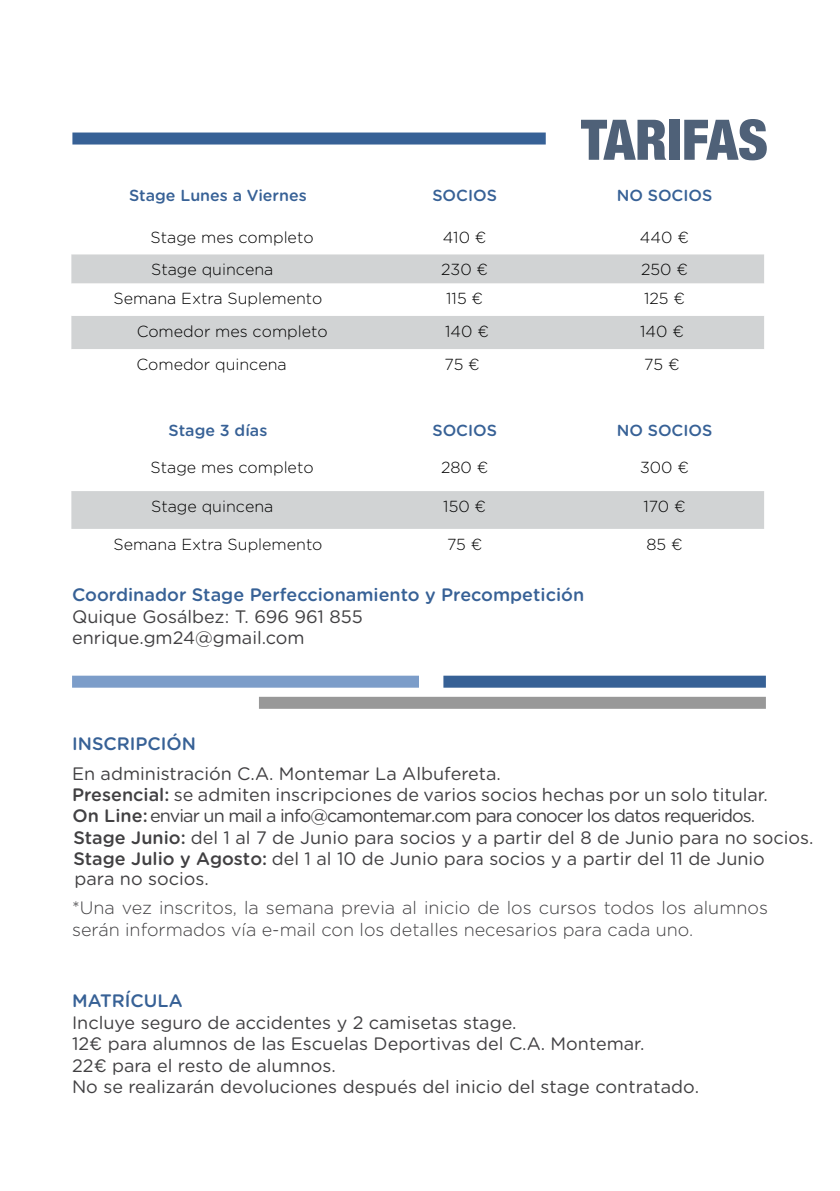
<style>
.page{position:relative;width:840px;height:1191px;background:#fff}
.page>*{position:absolute;margin:0;border:0;box-sizing:border-box;transform-origin:0 0}
.t1{font:900 condensed 56px "Helvetica Neue";color:#4f6178}
.t2{font:18px/21.6px "Gotham Rounded";color:#414042}
.t3{font:300 18px/21.6px "Gotham Rounded";color:#414042}
.t4{font:18px "Gotham Rounded";letter-spacing:-.055em;color:#414042}
.t5{font:500 18px "Gotham Rounded";color:#376196}
.t6{font:300 16px "Gotham Rounded";color:#000}
.t7{font:500 16px "Gotham Rounded";color:#376196}
.s1{font-weight:500}
</style>
<div class="page">
<div style="left:72px;top:675px;width:347px;height:12px;background:#7c9dc9"></div>
<div style="left:259px;top:697px;width:506px;height:12px;background:#989898"></div>
<div style="left:443px;top:675px;width:322px;height:12px;background:#376196"></div>
<svg style="left:71px;top:254px;width:692px;height:95px;fill:#d1d3d4"></svg>
<div style="left:71px;top:491px;width:692px;height:38px;background:#d1d3d4"></div>
<div style="left:72px;top:132px;width:473px;height:12px;background:#376196"></div>
<h1 class="t1" style="left:580px;top:94px;width:188px">TARIFAS</h1>
<p class="t7" style="left:129px;top:183px;width:179px">Stage Lunes a Viernes</p>
<p class="t7" style="left:432px;top:183px;width:66px">SOCIOS</p>
<p class="t7" style="left:616px;top:183px;width:97px">NO SOCIOS</p>
<p class="t6" style="left:150px;top:226px;width:164px">Stage mes completo</p>
<p class="t6" style="left:442px;top:226px;width:45px">410 €</p>
<p class="t6" style="left:639px;top:226px;width:50px">440 €</p>
<p class="t6" style="left:151px;top:259px;width:124px">Stage quincena</p>
<p class="t6" style="left:441px;top:259px;width:48px">230 €</p>
<p class="t6" style="left:640px;top:259px;width:48px">250 €</p>
<p class="t6" style="left:113px;top:288px;width:210px">Semana Extra Suplemento</p>
<p class="t6" style="left:446px;top:288px;width:38px">115 €</p>
<p class="t6" style="left:643px;top:288px;width:42px">125 €</p>
<p class="t6" style="left:137px;top:320px;width:192px">Comedor mes completo</p>
<p class="t6" style="left:445px;top:320px;width:45px">140 €</p>
<p class="t6" style="left:639px;top:320px;width:45px">140 €</p>
<p class="t6" style="left:136px;top:354px;width:152px">Comedor quincena</p>
<p class="t6" style="left:444px;top:354px;width:37px">75 €</p>
<p class="t6" style="left:643px;top:354px;width:37px">75 €</p>
<p class="t7" style="left:168px;top:419px;width:100px">Stage 3 días</p>
<p class="t7" style="left:432px;top:419px;width:66px">SOCIOS</p>
<p class="t7" style="left:616px;top:419px;width:97px">NO SOCIOS</p>
<p class="t6" style="left:150px;top:456px;width:164px">Stage mes completo</p>
<p class="t6" style="left:441px;top:456px;width:49px">280 €</p>
<p class="t6" style="left:639px;top:456px;width:50px">300 €</p>
<p class="t6" style="left:151px;top:495px;width:124px">Stage quincena</p>
<p class="t6" style="left:443px;top:495px;width:44px">150 €</p>
<p class="t6" style="left:643px;top:495px;width:44px">170 €</p>
<p class="t6" style="left:113px;top:533px;width:210px">Semana Extra Suplemento</p>
<p class="t6" style="left:447px;top:533px;width:37px">75 €</p>
<p class="t6" style="left:646px;top:533px;width:38px">85 €</p>
<p class="t5" style="left:72px;top:582px;width:513px">Coordinador Stage Perfeccionamiento y Precompetición</p>
<p class="t2" style="left:72px;top:605px;width:292px">Quique Gosálbez: T. 696 961 855 enrique.gm24@gmail.com</p>
<p class="t5" style="left:72px;top:731px;width:125px">INSCRIPCIÓN</p>
<p class="t2" style="left:72px;top:761px;width:697px">En administración C.A. Montemar La Albufereta.<br><span class="s1">Presencial:</span> se admiten inscripciones de varios socios hechas por un solo titular.</p>
<p class="t4" style="left:72px;top:803px;width:684px"><span class="s1">On Line:</span> enviar un mail a info@camontemar.com para conocer los datos requeridos.</p>
<p class="t2" style="left:73px;top:825px;width:741px"><span class="s1">Stage Junio:</span> del 1 al 7 de Junio para socios y a partir del 8 de Junio para no socios.<br><span class="s1">Stage Julio y Agosto:</span> del 1 al 10 de Junio para socios y a partir del 11 de Junio</p>
<p class="t2" style="left:74px;top:867px;width:136px">para no socios.</p>
<p class="t3" style="left:72px;top:896px;width:697px">*Una vez inscritos, la semana previa al inicio de los cursos todos los alumnos serán informados vía e-mail con los detalles necesarios para cada uno.</p>
<p class="t5" style="left:72px;top:987px;width:112px">MATRÍCULA</p>
<p class="t2" style="left:72px;top:1010px;width:628px">Incluye seguro de accidentes y 2 camisetas stage.<br>12€ para alumnos de las Escuelas Deportivas del C.A. Montemar.<br>22€ para el resto de alumnos.<br>No se realizarán devoluciones después del inicio del stage contratado.</p>
</div>
